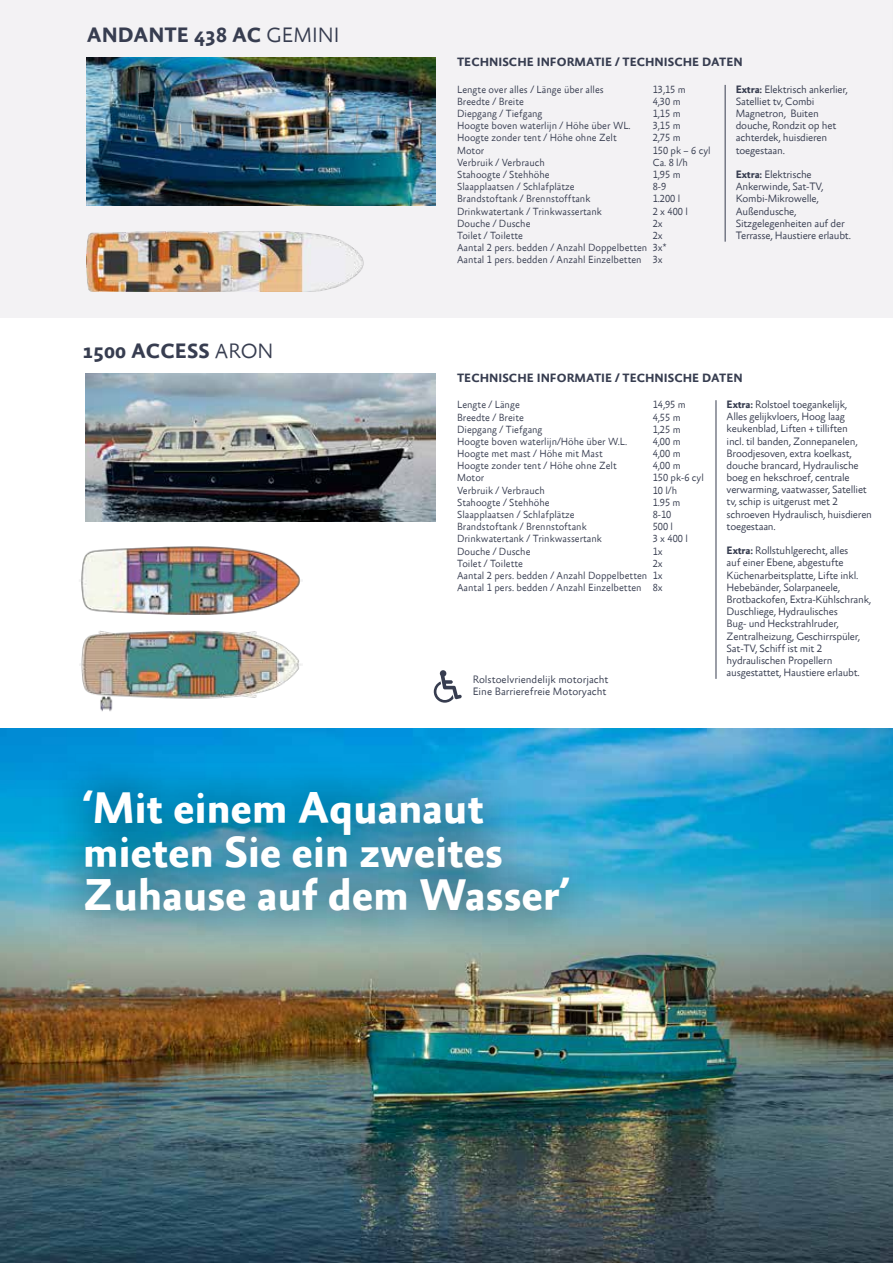
<style>
.page{position:relative;width:893px;height:1263px;background:#fff}
.page>*{position:absolute;margin:0;border:0;box-sizing:border-box;transform-origin:0 0}
.t1{font:700 45px/43.5px "Absara Sans";letter-spacing:-.01em;color:#fff}
.t2{font:700 21.15px "Absara Sans";color:#373d50}
.t3{font:700 12.15px "Absara Sans";color:#373d50}
.t4{font:300 10.8px/12.1px "Absara Sans TF";letter-spacing:-.02em;color:#373d50}
.t5{font:300 10.8px/12.1px "Absara Sans TF";color:#373d50}
.t6{font:300 10.5px/12.1px "Absara Sans TF";color:#373d50;text-align:justify}
.s1{font-family:"Absara Sans TF";font-weight:300}
.s2{font-family:"Absara Sans";font-weight:700}
</style>
<div class="page">
<img style="left:0;top:729px;width:893px;height:534px">
<div style="left:0;top:0;width:893px;height:318px;background:#f3f2f4"></div>
<img style="left:85px;top:373px;width:351px;height:149px">
<img style="left:79px;top:546px;width:223px;height:68px">
<img style="left:79px;top:630px;width:223px;height:82px">
<svg style="left:434px;top:670px;width:28px;height:33px"></svg>
<div style="left:45px;top:752px;width:562px;height:200px;background:#000;opacity:.79"></div>
<img style="left:87px;top:57px;width:349px;height:149px">
<img style="left:87px;top:231px;width:277px;height:61px">
<hr style="left:725px;top:85px;width:1px;height:157px;background:#373d50">
<hr style="left:716px;top:400px;width:1px;height:279px;background:#373d50">
<h2 class="t2" style="left:87px;top:24px;width:254px">ANDANTE 438 AC <span class="s1">GEMINI</span></h2>
<h2 class="t2" style="left:82px;top:340px;width:193px">1500 ACCESS <span class="s1">ARON</span></h2>
<p class="t3" style="left:457px;top:55px;width:287px">TECHNISCHE INFORMATIE / TECHNISCHE DATEN</p>
<p class="t6" style="left:457px;top:84px;width:148px">Lengte over alles / Länge über alles</p>
<p class="t6" style="left:653px;top:84px;width:35px">13,15 m</p>
<p class="t6" style="left:457px;top:96px;width:68px">Breedte / Breite</p>
<p class="t6" style="left:653px;top:96px;width:29px">4,30 m</p>
<p class="t6" style="left:457px;top:108px;width:87px">Diepgang / Tiefgang</p>
<p class="t6" style="left:653px;top:108px;width:29px">1,15 m</p>
<p class="t6" style="left:457px;top:120px;width:175px">Hoogte boven waterlijn / Höhe über WL.</p>
<p class="t6" style="left:653px;top:120px;width:29px">3,15 m</p>
<p class="t6" style="left:457px;top:132px;width:161px">Hoogte zonder tent / Höhe ohne Zelt</p>
<p class="t6" style="left:653px;top:132px;width:29px">2,75 m</p>
<p class="t6" style="left:457px;top:145px;width:29px">Motor</p>
<p class="t6" style="left:653px;top:145px;width:59px">150 pk – 6 cyl</p>
<p class="t6" style="left:457px;top:157px;width:89px">Verbruik / Verbrauch</p>
<p class="t6" style="left:653px;top:157px;width:37px">Ca. 8 l/h</p>
<p class="t6" style="left:457px;top:169px;width:94px">Stahoogte / Stehhöhe</p>
<p class="t6" style="left:653px;top:169px;width:29px">1,95 m</p>
<p class="t6" style="left:457px;top:181px;width:119px">Slaapplaatsen / Schlafplätze</p>
<p class="t6" style="left:653px;top:181px;width:15px">8-9</p>
<p class="t6" style="left:457px;top:193px;width:135px">Brandstoftank / Brennstofftank</p>
<p class="t6" style="left:653px;top:193px;width:29px">1.200 l</p>
<p class="t6" style="left:457px;top:205px;width:146px">Drinkwatertank / Trinkwassertank</p>
<p class="t6" style="left:653px;top:205px;width:37px">2 x 400 l</p>
<p class="t6" style="left:457px;top:218px;width:75px">Douche / Dusche</p>
<p class="t6" style="left:653px;top:218px;width:11px">2x</p>
<p class="t6" style="left:457px;top:230px;width:67px">Toilet / Toilette</p>
<p class="t4" style="left:736px;top:83px;width:114px"><span class="s2">Extra:</span> Elektrisch ankerlier,<br>Satelliet tv, Combi<br>Magnetron, Buiten douche, Rondzit op het achterdek, huisdieren toegestaan.</p>
<p class="t4" style="left:736px;top:169px;width:117px"><span class="s2">Extra:</span> Elektrische<br>Ankerwinde, Sat-TV,<br>Kombi-Mikrowelle,<br>Außendusche,<br>Sitzgelegenheiten auf der<br>Terrasse, Haustiere erlaubt.</p>
<p class="t6" style="left:457px;top:230px;width:211px;text-align:left;text-indent:196px">2x<br>Aantal 2 pers. bedden / Anzahl Doppelbetten 3x*<br>Aantal 1 pers. bedden / Anzahl Einzelbetten 3x</p>
<p class="t3" style="left:457px;top:371px;width:287px">TECHNISCHE INFORMATIE / TECHNISCHE DATEN</p>
<p class="t6" style="left:457px;top:399px;width:64px">Lengte / Länge</p>
<p class="t6" style="left:653px;top:399px;width:35px">14,95 m</p>
<p class="t6" style="left:457px;top:411px;width:68px">Breedte / Breite</p>
<p class="t6" style="left:653px;top:411px;width:29px">4,55 m</p>
<p class="t6" style="left:457px;top:424px;width:87px">Diepgang / Tiefgang</p>
<p class="t6" style="left:653px;top:424px;width:29px">1,25 m</p>
<p class="t6" style="left:457px;top:436px;width:171px">Hoogte boven waterlijn/Höhe über W.L.</p>
<p class="t6" style="left:653px;top:436px;width:29px">4,00 m</p>
<p class="t6" style="left:457px;top:448px;width:147px">Hoogte met mast / Höhe mit Mast</p>
<p class="t6" style="left:653px;top:448px;width:29px">4,00 m</p>
<p class="t6" style="left:457px;top:460px;width:161px">Hoogte zonder tent / Höhe ohne Zelt</p>
<p class="t6" style="left:653px;top:460px;width:29px">4,00 m</p>
<p class="t6" style="left:457px;top:472px;width:29px">Motor</p>
<p class="t6" style="left:653px;top:472px;width:53px">150 pk-6 cyl</p>
<p class="t6" style="left:457px;top:485px;width:89px">Verbruik / Verbrauch</p>
<p class="t6" style="left:653px;top:485px;width:26px">10 l/h</p>
<p class="t6" style="left:457px;top:497px;width:94px">Stahoogte / Stehhöhe</p>
<p class="t6" style="left:653px;top:497px;width:29px">1.95 m</p>
<p class="t6" style="left:457px;top:509px;width:119px">Slaapplaatsen / Schlafplätze</p>
<p class="t6" style="left:653px;top:509px;width:20px">8-10</p>
<p class="t6" style="left:457px;top:521px;width:131px">Brandstoftank / Brennstoftank</p>
<p class="t6" style="left:653px;top:521px;width:22px">500 l</p>
<p class="t6" style="left:457px;top:533px;width:146px">Drinkwatertank / Trinkwassertank</p>
<p class="t6" style="left:653px;top:533px;width:37px">3 x 400 l</p>
<p class="t6" style="left:457px;top:545px;width:75px">Douche / Dusche</p>
<p class="t6" style="left:653px;top:545px;width:11px">1x</p>
<p class="t6" style="left:457px;top:558px;width:67px">Toilet / Toilette</p>
<p class="t4" style="left:727px;top:399px;width:147px"><span class="s2">Extra:</span> Rolstoel toegankelijk,<br>Alles gelijkvloers, Hoog laag keukenblad, Liften + tilliften<br>incl. til banden, Zonnepanelen,<br>Broodjesoven, extra koelkast, douche brancard, Hydraulische boeg en hekschroef, centrale verwarming, vaatwasser, Satelliet tv, schip is uitgerust met 2 schroeven Hydraulisch, huisdieren toegestaan.</p>
<p class="t4" style="left:727px;top:545px;width:146px"><span class="s2">Extra:</span> Rollstuhlgerecht, alles<br>auf einer Ebene, abgestufte<br>Küchenarbeitsplatte, Lifte inkl.<br>Hebebänder, Solarpaneele,<br>Brotbackofen, Extra-Kühlschrank,<br>Duschliege, Hydraulisches<br>Bug- und Heckstrahlruder,<br>Zentralheizung, Geschirrspüler,<br>Sat-TV, Schiff ist mit 2 hydraulischen Propellern ausgestattet, Haustiere erlaubt.</p>
<p class="t6" style="left:457px;top:558px;width:207px;text-indent:196px">2x Aantal 2 pers. bedden / Anzahl Doppelbetten 1x Aantal 1 pers. bedden / Anzahl Einzelbetten 8x</p>
<p class="t5" style="left:473px;top:674px;width:137px">Rolstoelvriendelijk motorjacht<br>Eine Barrierefreie Motoryacht</p>
<h1 class="t1" style="left:83px;top:788px;width:488px">‘Mit einem Aquanaut mieten Sie ein zweites<br>Zuhause auf dem Wasser’</h1>
</div>
